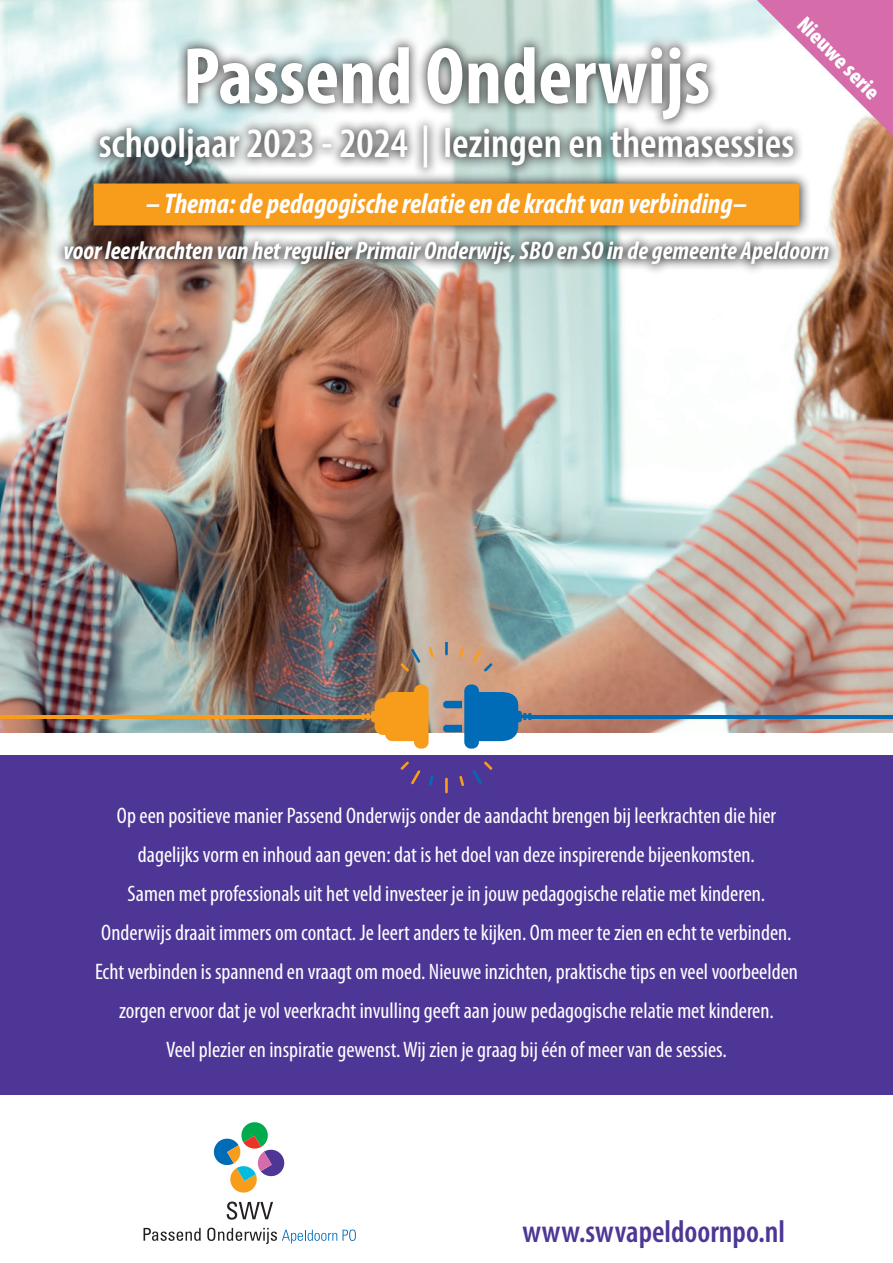
<style>
.page{position:relative;width:893px;height:1263px;background:#fff}
.page>*{position:absolute;margin:0;border:0;box-sizing:border-box;transform-origin:0 0}
.t1{font:700 condensed 81px "Myriad Pro";color:#fff}
.t2{font:600 condensed 42px "Myriad Pro";color:#fff}
.t3{font:600 condensed 31.5px "Myriad Pro";color:#4e3696}
.t4{font:italic 700 condensed 28.5px "Myriad Pro";color:#fff}
.t5{font:italic 700 condensed 25.5px "Myriad Pro";color:#fff}
.t6{font:condensed 22.5px/39px "Myriad Pro";color:#fff;text-align:center}
.t7{font:900 condensed 22.5px "Myriad Pro";color:#fff}
</style>
<div class="page">
<img style="left:0;top:0;width:893px;height:733px">
<div style="left:88px;top:36px;width:716px;height:144px;background:#231f20;opacity:.85"></div>
<div style="left:82px;top:172px;width:729px;height:65px;background:#231f20;opacity:.85"></div>
<div style="left:94px;top:183px;width:705px;height:42px;background:#f89c1c"></div>
<div style="left:53px;top:231px;width:788px;height:45px;background:#231f20;opacity:.85"></div>
<svg style="left:213px;top:1122px;width:72px;height:71px"></svg>
<svg style="left:227px;top:1201px;width:46px;height:19px"></svg>
<svg style="left:144px;top:1228px;width:57px;height:13px"></svg>
<svg style="left:207px;top:1227px;width:130px;height:17px"></svg>
<svg style="left:343px;top:1229px;width:13px;height:12px"></svg>
<div style="left:0;top:755px;width:893px;height:340px;background:#4e3696"></div>
<svg style="left:757px;top:0;width:136px;height:136px"></svg>
<svg style="left:361px;top:684px;width:68px;height:65px;background:#dc9c4b"></svg>
<svg style="left:442px;top:684px;width:89px;height:65px"></svg>
<svg style="left:429px;top:647px;width:5px;height:10px"></svg>
<svg style="left:472px;top:649px;width:20px;height:23px"></svg>
<svg style="left:459px;top:647px;width:5px;height:10px"></svg>
<svg style="left:445px;top:642px;width:3px;height:13px"></svg>
<svg style="left:459px;top:776px;width:5px;height:10px"></svg>
<svg style="left:400px;top:761px;width:20px;height:23px"></svg>
<svg style="left:429px;top:776px;width:5px;height:10px"></svg>
<hr style="left:445px;top:778px;width:3px;height:15px;background:#f89c1c">
<svg style="left:472px;top:761px;width:20px;height:23px"></svg>
<svg style="left:400px;top:649px;width:20px;height:23px"></svg>
<hr style="left:530px;top:715px;width:363px;height:3px;background:#006cb7">
<hr style="left:0;top:715px;width:363px;height:3px;background:#f89c1c">
<p class="t7" style="left:810px;top:12px;width:107px;rotate:45deg">Nieuwe serie</p>
<h1 class="t1" style="left:183px;top:32px;width:529px">Passend Onderwijs</h1>
<h2 class="t2" style="left:99px;top:120px;width:697px">schooljaar 2023 - 2024 | lezingen en themasessies</h2>
<p class="t4" style="left:146px;top:188px;width:603px">– Thema: de pedagogische relatie en de kracht van verbinding–</p>
<p class="t5" style="left:63px;top:237px;width:768px">voor leerkrachten van het regulier Primair Onderwijs, SBO en SO in de gemeente Apeldoorn</p>
<p class="t6" style="left:95px;top:796px;width:704px">Op een positieve manier Passend Onderwijs onder de aandacht brengen bij leerkrachten die hier dagelijks vorm en inhoud aan geven: dat is het doel van deze inspirerende bijeenkomsten.<br>Samen met professionals uit het veld investeer je in jouw pedagogische relatie met kinderen.<br>Onderwijs draait immers om contact. Je leert anders te kijken. Om meer te zien en echt te verbinden.<br>Echt verbinden is spannend en vraagt om moed. Nieuwe inzichten, praktische tips en veel voorbeelden zorgen ervoor dat je vol veerkracht invulling geeft aan jouw pedagogische relatie met kinderen.<br>Veel plezier en inspiratie gewenst. Wij zien je graag bij één of meer van de sessies.</p>
<h3 class="t3" style="left:522px;top:1214px;width:264px">www.swvapeldoornpo.nl</h3>
</div>
